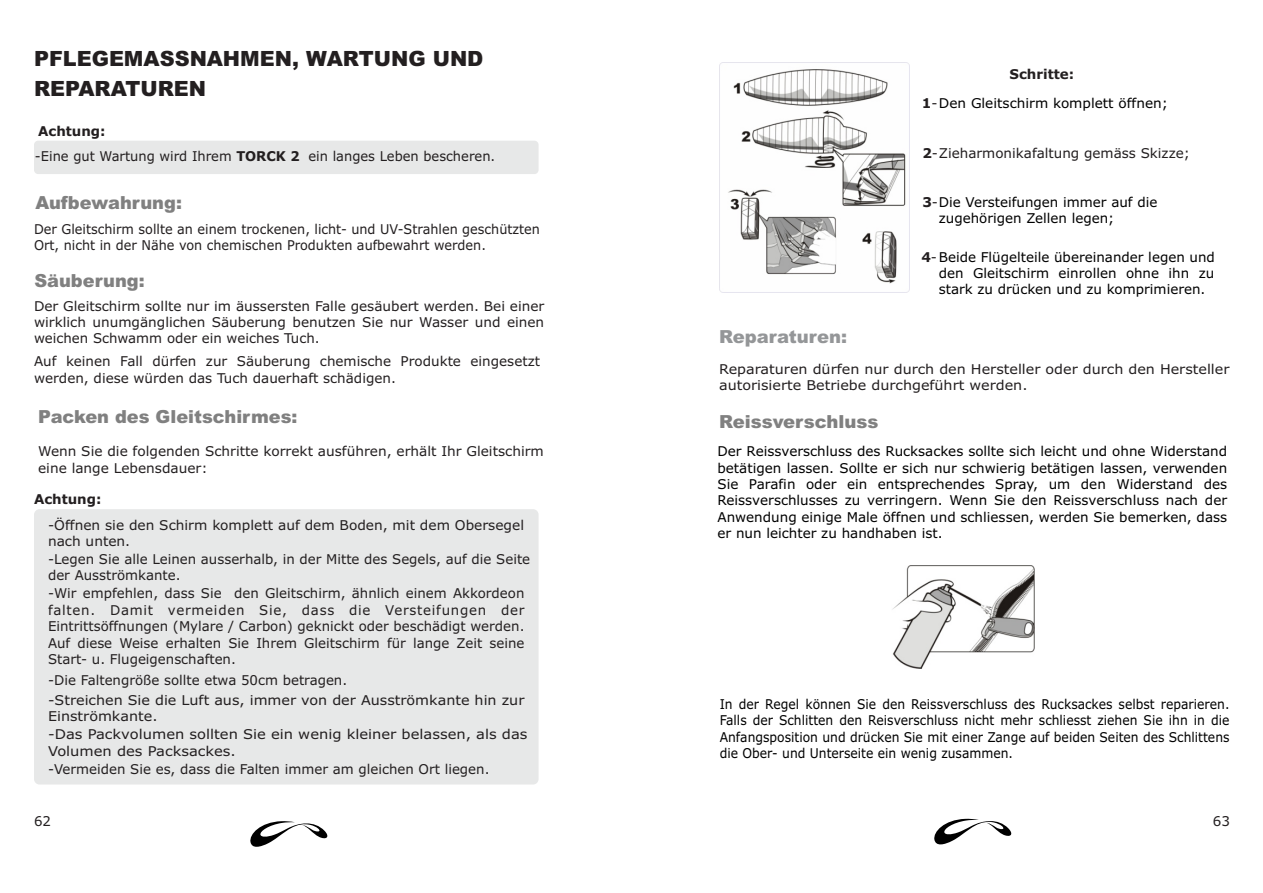
<style>
.page{position:relative;width:1263px;height:893px;background:#fff}
.page>*{position:absolute;margin:0;border:0;box-sizing:border-box;transform-origin:0 0}
.t1{font:900 21px/29.5px "Arial";color:#231f20}
.t2{font:900 18px "Arial";color:#808080}
.t3{font:900 18px "Arial";color:#949698}
.t4{font:13.5px/16.4px "Verdana";color:#231f20}
.t5{font:13.5px/16.4px "Verdana";color:#000;text-align:justify}
.t6{font:13.5px/16.4px "Verdana";color:#000;text-align:justify;scale:.91 1}
.t7{font:13.5px/17.9px "Verdana";color:#231f20;scale:1.06 1}
.t8{font:13.5px/16.4px "Verdana";color:#231f20;scale:.95 1}
.t9{font:13.5px/17.9px "Verdana";color:#231f20;scale:1.09 1}
.t10{font:700 13.5px "Verdana";color:#231f20}
.s1{font-weight:700}
.s2{font-weight:700;color:#231f20}
.s3{color:#231f20}
</style>
<div class="page">
<div style="left:34px;top:141px;width:505px;height:33px;background:#e7e8e8;border-radius:4px"></div>
<div style="left:34px;top:509px;width:505px;height:275px;background:#e7e8e8;border-radius:5px"></div>
<svg style="left:250px;top:821px;width:78px;height:26px"></svg>
<img style="left:719px;top:63px;width:191px;height:230px">
<img style="left:892px;top:565px;width:143px;height:104px">
<svg style="left:934px;top:818px;width:78px;height:27px"></svg>
<h1 class="t1" style="left:34px;top:46px;width:451px">PFLEGEMASSNAHMEN, WARTUNG UND<br>REPARATUREN</h1>
<p class="t4" style="left:35px;top:120px;width:462px;line-height:25.2px"><span class="s1">Achtung:<br></span>-Eine gut Wartung wird Ihrem <span class="s1">TORCK 2</span> ein langes Leben bescheren.</p>
<h2 class="t2" style="left:35px;top:196px;width:148px">Aufbewahrung:</h2>
<p class="t8" style="left:34px;top:222px;width:534px">Der Gleitschirm sollte an einem trockenen, licht- und UV-Strahlen geschützten<br>Ort, nicht in der Nähe von chemischen Produkten aufbewahrt werden.</p>
<h2 class="t2" style="left:34px;top:274px;width:112px">Säuberung:</h2>
<p class="t4" style="left:34px;top:299px;width:512px;text-align:justify">Der Gleitschirm sollte nur im äussersten Falle gesäubert werden. Bei einer wirklich unumgänglichen Säuberung benutzen Sie nur Wasser und einen weichen Schwamm oder ein weiches Tuch.</p>
<p class="t4" style="left:34px;top:354px;width:507px">Auf keinen Fall dürfen zur Säuberung chemische Produkte eingesetzt werden, diese würden das Tuch dauerhaft schädigen.</p>
<h2 class="t2" style="left:38px;top:410px;width:261px">Packen des Gleitschirmes:</h2>
<p class="t4" style="left:38px;top:444px;width:507px">Wenn Sie die folgenden Schritte korrekt ausführen, erhält Ihr Gleitschirm eine lange Lebensdauer:</p>
<p class="t10" style="left:34px;top:494px;width:69px">Achtung:</p>
<p class="t4" style="left:48px;top:518px;width:477px">-Öffnen sie den Schirm komplett auf dem Boden, mit dem Obersegel nach unten.</p>
<p class="t4" style="left:48px;top:552px;width:484px">-Legen Sie alle Leinen ausserhalb, in der Mitte des Segels, auf die Seite der Ausströmkante.</p>
<p class="t4" style="left:48px;top:586px;width:478px;text-align:justify">-Wir empfehlen, dass Sie den Gleitschirm, ähnlich einem Akkordeon falten. Damit vermeiden Sie, dass die Versteifungen der Eintrittsöffnungen (Mylare / Carbon) geknickt oder beschädigt werden.<br>Auf diese Weise erhalten Sie Ihrem Gleitschirm für lange Zeit seine Start- u. Flugeigenschaften.</p>
<p class="t4" style="left:48px;top:670px;width:478px;line-height:20.5px">-Die Faltengröße sollte etwa 50cm betragen.<br>-Streichen Sie die Luft aus, immer von der Ausströmkante hin zur</p>
<p class="t7" style="left:48px;top:709px;width:454px">Einströmkante.<br>-Das Packvolumen sollten Sie ein wenig kleiner belassen, als das</p>
<p class="t9" style="left:48px;top:743px;width:407px">Volumen des Packsackes.<br>-Vermeiden Sie es, dass die Falten immer am gleichen Ort liegen.</p>
<p class="t4" style="left:34px;top:814px;width:18px">62</p>
<h2 class="t3" style="left:719px;top:330px;width:129px">Reparaturen:</h2>
<p class="t10" style="left:1009px;top:68px;width:66px">Schritte:</p>
<p class="t5" style="left:922px;top:96px;width:248px"><span class="s2">1</span><span class="s3">-</span>Den Gleitschirm komplett öffnen;</p>
<p class="t4" style="left:922px;top:146px;width:269px"><span class="s1">2</span>-Zieharmonikafaltung gemäss Skizze;</p>
<p class="t5" style="left:939px;top:195px;width:220px;text-indent:-16px"><span class="s2">3</span><span class="s3">-</span>Die Versteifungen immer auf die zugehörigen Zellen legen;</p>
<p class="t5" style="left:939px;top:250px;width:278px;text-indent:-17px"><span class="s2">4</span><span class="s3">-</span>Beide Flügelteile übereinander legen und den Gleitschirm einrollen ohne ihn zu stark zu drücken und zu komprimieren.</p>
<p class="t7" style="left:719px;top:362px;width:483px;line-height:16.4px">Reparaturen dürfen nur durch den Hersteller oder durch den Hersteller autorisierte Betriebe durchgeführt werden.</p>
<h2 class="t2" style="left:719px;top:415px;width:161px">Reissverschluss</h2>
<p class="t5" style="left:717px;top:444px;width:511px">Der Reissverschluss des Rucksackes sollte sich leicht und ohne Widerstand betätigen lassen. Sollte er sich nur schwierig betätigen lassen, verwenden Sie Parafin oder ein entsprechendes Spray, um den Widerstand des Reissverschlusses zu verringern. Wenn Sie den Reissverschluss nach der Anwendung einige Male öffnen und schliessen, werden Sie bemerken, dass er nun leichter zu handhaben ist.</p>
<p class="t6" style="left:720px;top:697px;width:562px">In der Regel können Sie den Reissverschluss des Rucksackes selbst reparieren.<br>Falls der Schlitten den Reisverschluss nicht mehr schliesst ziehen Sie ihn in die Anfangsposition und drücken Sie mit einer Zange auf beiden Seiten des Schlittens die Ober- und Unterseite ein wenig zusammen.</p>
<p class="t4" style="left:1213px;top:814px;width:19px">63</p>
</div>
